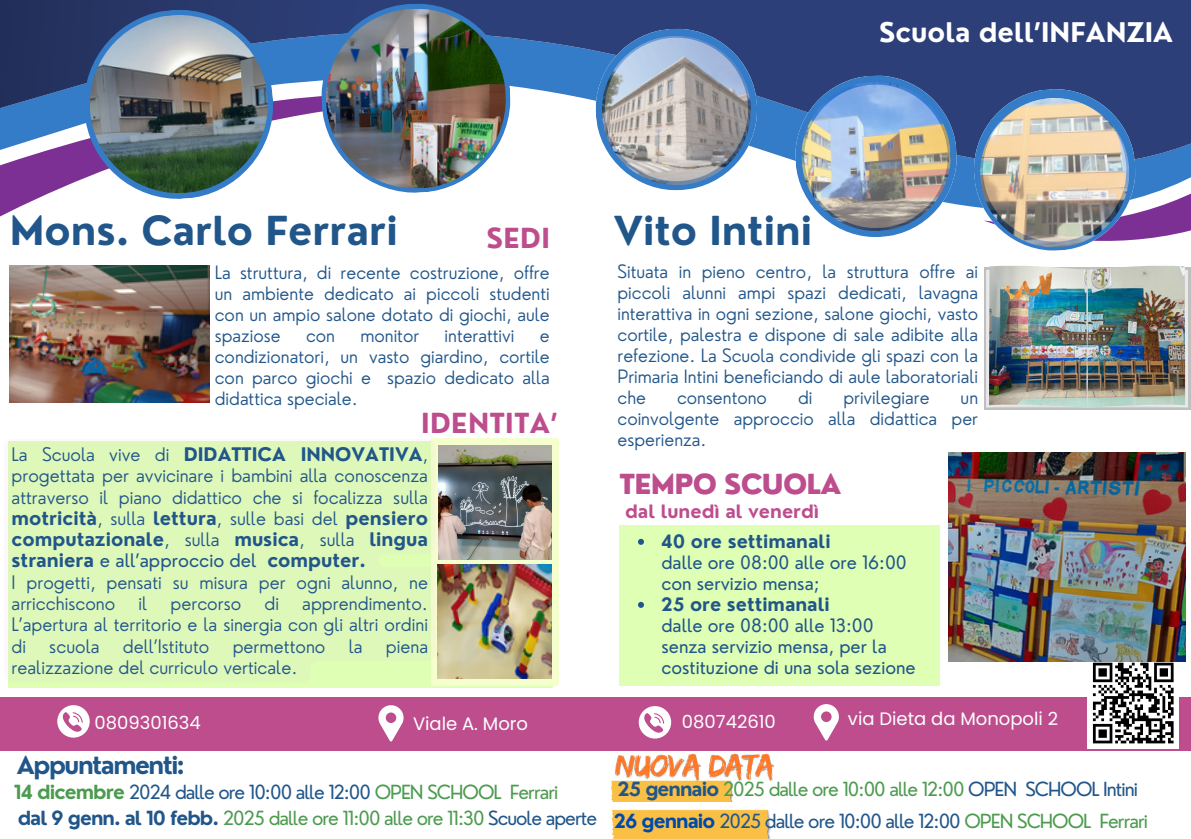
<style>
.page{position:relative;width:1191px;height:839px;background:#fff}
.page>*{position:absolute;margin:0;border:0;box-sizing:border-box;transform-origin:0 0}
.t1{font:700 39px "Nourd";color:#21568a}
.t2{font:700 27px "Nourd";letter-spacing:.015em;color:#bd4d8d}
.t3{font:800 27px "Nourd";letter-spacing:-.03em;color:#bd4d8d}
.t4{font:700 26.4px "Nourd";color:#fff}
.t5{font:700 24px "Nourd";letter-spacing:-.065em;color:#21568a}
.t6{font:19px "Nourd";letter-spacing:-.05em;color:#4c9b4f}
.t7{font:19px "Nourd";letter-spacing:-.05em;color:#21568a}
.t8{font:300 18.2px/21.2px "Nourd";color:#21568a;text-align:justify}
.t9{font:300 18px/21px "Nourd";color:#21568a;text-align:justify}
.t10{font:18px "Nourd";color:#21568a}
.t11{font:18px "Poppins";color:#fff}
.t12{font:700 18px "Nourd";color:#21568a}
.t13{font:700 18px "Nourd";color:#bd4d8d}
.s1{font-weight:700}
.s2{font-weight:400}
.s3{font-weight:700;color:#4c9b4f}
.s4{color:#4c9b4f}
.s5{font-weight:700;color:#21568a}
.s6{color:#21568a}
.s7{font-weight:700;color:#004aad}
</style>
<div class="page">
<div style="left:0;top:696px;width:1191px;height:54px;background:#bd4d8d"></div>
<svg style="left:57px;top:705px;width:33px;height:32px"></svg>
<svg style="left:639px;top:706px;width:32px;height:32px"></svg>
<svg style="left:378px;top:705px;width:26px;height:36px"></svg>
<div style="left:1087px;top:657px;width:92px;height:92px;background:#fff"></div>
<svg style="left:1090px;top:661px;width:86px;height:83px"></svg>
<svg style="left:814px;top:704px;width:25px;height:36px"></svg>
<svg style="left:760px;top:133px;width:211px;height:74px"></svg>
<svg style="left:0;top:133px;width:210px;height:162px"></svg>
<svg style="left:0;top:0;width:1191px;height:133px;fill:#2d3f79"></svg>
<svg style="left:593px;top:26px;width:167px;height:165px"></svg>
<svg style="left:81px;top:7px;width:195px;height:195px"></svg>
<img style="left:89px;top:14px;width:180px;height:180px">
<svg style="left:318px;top:0;width:196px;height:193px"></svg>
<img style="left:325px;top:8px;width:182px;height:182px">
<svg style="left:971px;top:86px;width:220px;height:165px"></svg>
<img style="left:979px;top:97px;width:151px;height:151px">
<svg style="left:793px;top:73px;width:166px;height:164px"></svg>
<img style="left:798px;top:79px;width:156px;height:155px">
<img style="left:599px;top:33px;width:154px;height:154px">
<div style="left:984px;top:267px;width:207px;height:142px;background:#bfbfbf"></div>
<img style="left:986px;top:268px;width:202px;height:139px">
<div style="left:431px;top:438px;width:128px;height:247px;background:#f5ffce"></div>
<img style="left:438px;top:564px;width:114px;height:114px">
<img style="left:438px;top:445px;width:114px;height:115px">
<div style="left:620px;top:525px;width:320px;height:161px;background:#deffb4"></div>
<img style="left:948px;top:453px;width:237px;height:208px">
<img style="left:10px;top:266px;width:199px;height:136px">
<div style="left:611px;top:785px;width:122px;height:16px;background:#fac046"></div>
<img style="left:611px;top:809px;width:160px;height:29px">
<svg style="left:638px;top:539px;width:6px;height:6px"></svg>
<svg style="left:638px;top:602px;width:6px;height:6px"></svg>
<div style="left:8px;top:441px;width:423px;height:241px;background:#def8ba"></div>
<img style="left:611px;top:750px;width:168px;height:35px">
<h6 class="t4" style="left:879px;top:16px;width:295px">Scuola dell’INFANZIA</h6>
<p class="t1" style="left:10px;top:205px;width:389px">Mons. Carlo Ferrari</p>
<p class="t2" style="left:486px;top:221px;width:65px">SEDI</p>
<h4 class="t9" style="left:215px;top:262px;width:336px">La struttura, di recente costruzione, offre un ambiente dedicato ai piccoli studenti con un ampio salone dotato di giochi, aule spaziose</h4>
<h4 class="t9" style="left:306px;top:325px;width:31px">con</h4>
<h4 class="t9" style="left:360px;top:325px;width:60px">monitor</h4>
<h4 class="t9" style="left:445px;top:325px;width:71px">interattivi</h4>
<h4 class="t9" style="left:215px;top:325px;width:336px;text-indent:325px">e condizionatori, un vasto giardino, cortile con parco giochi e spazio dedicato alla didattica speciale.</h4>
<p class="t2" style="left:421px;top:406px;width:138px">IDENTITA’</p>
<p class="t8" style="left:12px;top:443px;width:418px">La Scuola vive di <span class="s1">DIDATTICA INNOVATIVA</span>, progettata per avvicinare i bambini alla conoscenza attraverso il piano didattico che si focalizza sulla <span class="s1">motricità</span>, sulla <span class="s1">lettura</span>, sulle basi del <span class="s1">pensiero computazionale</span>, sulla <span class="s1">musica</span>, sulla <span class="s1">lingua straniera</span> <span class="s2">e all’approccio del</span> <span class="s1">computer.</span></p>
<p class="t8" style="left:12px;top:571px;width:418px">I progetti, pensati su misura per ogni alunno, ne arricchiscono</p>
<p class="t8" style="left:12px;top:592px;width:418px;text-indent:291px">apprendimento.<br>L’apertura al territorio e la sinergia con gli altri ordini di</p>
<p class="t8" style="left:139px;top:592px;width:10px">il</p>
<p class="t8" style="left:170px;top:592px;width:72px">percorso</p>
<p class="t8" style="left:265px;top:592px;width:16px">di</p>
<p class="t8" style="left:49px;top:635px;width:52px">scuola</p>
<p class="t8" style="left:123px;top:635px;width:88px">dell’Istituto</p>
<p class="t8" style="left:233px;top:635px;width:94px">permettono</p>
<p class="t8" style="left:349px;top:635px;width:15px">la</p>
<p class="t8" style="left:386px;top:635px;width:44px">piena</p>
<p class="t8" style="left:12px;top:656px;width:287px">realizzazione del curriculo verticale.</p>
<p class="t1" style="left:614px;top:205px;width:200px">Vito Intini</p>
<p class="t9" style="left:618px;top:261px;width:362px">Situata in pieno centro, la struttura offre ai piccoli alunni ampi spazi dedicati, lavagna interattiva in ogni sezione, salone giochi, vasto cortile, palestra e dispone di sale adibite alla refezione. La Scuola condivide gli spazi con la Primaria Intini beneficiando di aule laboratoriali che</p>
<p class="t9" style="left:677px;top:387px;width:91px">consentono</p>
<p class="t9" style="left:798px;top:387px;width:16px">di</p>
<p class="t9" style="left:843px;top:387px;width:88px">privilegiare</p>
<p class="t9" style="left:618px;top:387px;width:362px;text-indent:343px">un coinvolgente approccio alla didattica per esperienza.</p>
<h3 class="t3" style="left:620px;top:467px;width:223px">TEMPO SCUOLA</h3>
<p class="t13" style="left:625px;top:500px;width:196px">dal lunedì al venerdì</p>
<h1 class="t12" style="left:661px;top:530px;width:171px">40 ore settimanali</h1>
<h1 class="t10" style="left:661px;top:551px;width:247px">dalle ore 08:00 alle ore 16:00</h1>
<h3 class="t10" style="left:661px;top:572px;width:159px">con servizio mensa;</h3>
<p class="t12" style="left:661px;top:593px;width:170px">25 ore settimanali</p>
<p class="t10" style="left:661px;top:614px;width:214px">dalle ore 08:00 alle 13:00</p>
<p class="t10" style="left:661px;top:635px;width:227px">senza servizio mensa, per la</p>
<p class="t10" style="left:661px;top:656px;width:256px">costituzione di una sola sezione</p>
<h3 class="t11" style="left:95px;top:710px;width:108px">0809301634</h3>
<p class="t11" style="left:413px;top:711px;width:117px">Viale A. Moro</p>
<p class="t11" style="left:848px;top:706px;width:212px">via Dieta da Monopoli 2</p>
<p class="t11" style="left:682px;top:709px;width:95px">080742610</p>
<p class="t5" style="left:17px;top:750px;width:169px">Appuntamenti:</p>
<p class="t7" style="left:14px;top:780px;width:546px"><span class="s3">14 dicembre</span> 2024 dalle ore 10:00 alle 12:00 <span class="s4">OPEN SCHOOL Ferrari</span></p>
<p class="t6" style="left:618px;top:777px;width:522px"><span class="s5">25 gennaio</span> 2025 dalle ore 10:00 alle 12:00 <span class="s6">OPEN SCHOOL Intini</span></p>
<p class="t6" style="left:18px;top:805px;width:581px"><span class="s5">dal 9 genn. al 10 febb.</span> 2025 dalle ore 11:00 alle ore 11:30 <span class="s6">Scuole aperte</span></p>
<p class="t7" style="left:614px;top:809px;width:536px"><span class="s7">26 gennaio</span> 2025 dalle ore 10:00 alle 12:00 <span class="s4">OPEN SCHOOL Ferrari</span></p>
</div>
